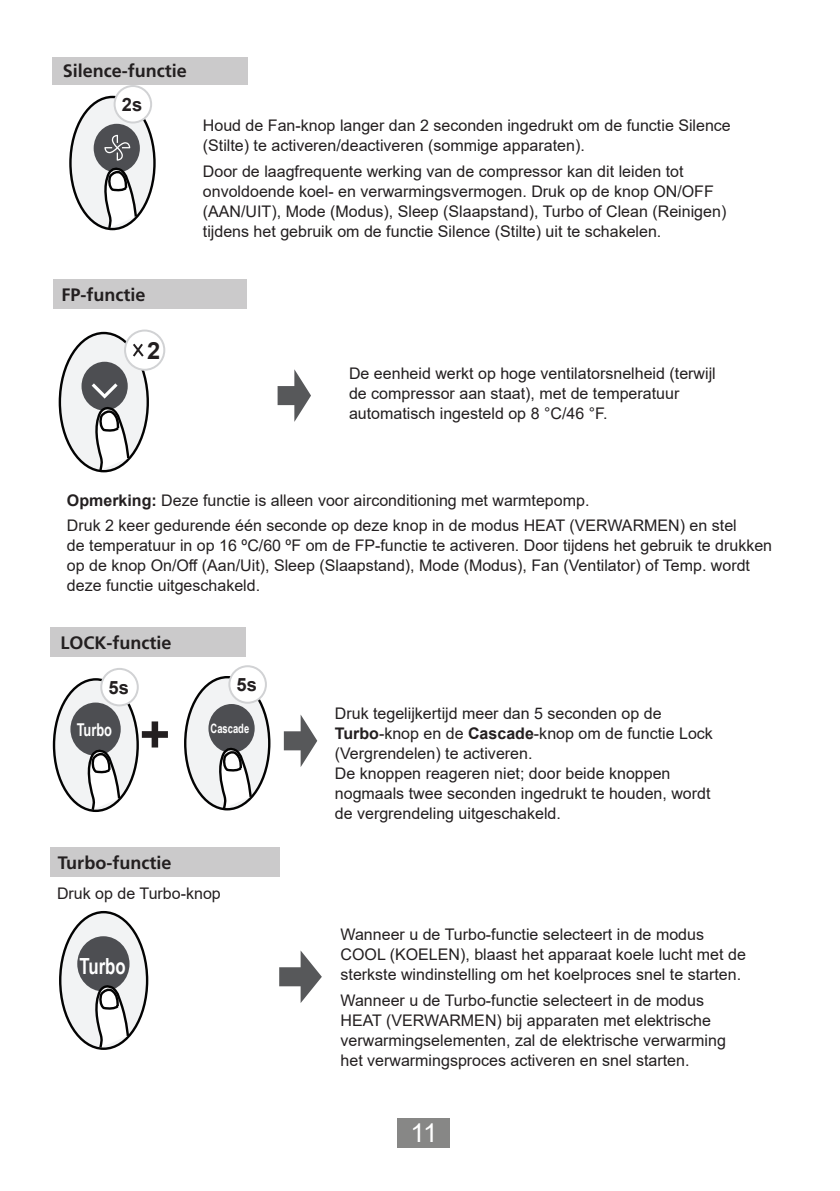
<style>
.page{position:relative;width:840px;height:1191px;background:#fff}
.page>*{position:absolute;margin:0;border:0;box-sizing:border-box;transform-origin:0 0}
.t1{font:700 52px "Arial";color:#231f20}
.t2{font:26px "Arial";color:#fff}
.t3{font:700 23.6px "Arial";color:#231f20}
.t4{font:700 22.2px "Arial Narrow";color:#fff;scale:.92 1}
.t5{font:700 18.4px "Arial";color:#231f20}
.t6{font:700 18px "Frutiger LT Std";color:#231f20}
.t7{font:700 17.6px "Arial Narrow";color:#fff;scale:.89 1}
.t8{font:16px/20px "Arial";color:#231f20}
.t9{font:700 13px "Arial Narrow";color:#fff;scale:.89 1}
.s1{font-weight:700}
</style>
<div class="page">
<div style="left:70px;top:97px;width:84px;height:132px;background:#f2f3f4;border-radius:50%"></div>
<div style="left:114px;top:86px;width:37px;height:36px;background:#fff;border-radius:50%"></div>
<div style="left:113px;top:85px;width:39px;height:38px;border:2px solid #d1d2d4;border-radius:50%"></div>
<div style="left:60px;top:333px;width:88px;height:138px;background:#f2f3f4;border-radius:50%"></div>
<div style="left:59px;top:332px;width:90px;height:140px;border:2px solid #030303;border-radius:50%"></div>
<div style="left:94px;top:124px;width:46px;height:49px;background:#4d4e52;border-radius:50%"></div>
<div style="left:81px;top:362px;width:47px;height:48px;background:#4d4e52;border-radius:50%"></div>
<div style="left:54px;top:679px;width:84px;height:132px;background:#f2f3f4;border-radius:50%"></div>
<div style="left:53px;top:678px;width:86px;height:134px;border:2px solid #030303;border-radius:50%"></div>
<div style="left:70px;top:702px;width:51px;height:53px;background:#4d4e52;border-radius:50%"></div>
<svg style="left:86px;top:750px;width:35px;height:62px"></svg>
<svg style="left:103px;top:168px;width:35px;height:63px"></svg>
<div style="left:185px;top:677px;width:84px;height:132px;background:#f2f3f4;border-radius:50%"></div>
<div style="left:184px;top:676px;width:86px;height:134px;border:2px solid #030303;border-radius:50%"></div>
<div style="left:229px;top:666px;width:37px;height:36px;background:#fff;border-radius:50%"></div>
<div style="left:228px;top:665px;width:39px;height:38px;border:2px solid #d1d2d4;border-radius:50%"></div>
<div style="left:101px;top:669px;width:37px;height:36px;background:#fff;border-radius:50%"></div>
<div style="left:100px;top:668px;width:39px;height:38px;border:2px solid #d1d2d4;border-radius:50%"></div>
<div style="left:208px;top:704px;width:46px;height:49px;background:#4d4e52;border-radius:50%"></div>
<svg style="left:217px;top:748px;width:36px;height:63px"></svg>
<svg style="left:277px;top:369px;width:34px;height:53px"></svg>
<svg style="left:284px;top:714px;width:33px;height:53px"></svg>
<div style="left:125px;top:330px;width:39px;height:40px;background:#fff;border-radius:50%"></div>
<div style="left:124px;top:329px;width:41px;height:42px;border:2px solid #d1d2d4;border-radius:50%"></div>
<svg style="left:133px;top:343px;width:11px;height:14px"></svg>
<svg style="left:94px;top:407px;width:36px;height:66px"></svg>
<svg style="left:91px;top:383px;width:27px;height:16px"></svg>
<svg style="left:279px;top:950px;width:43px;height:53px"></svg>
<div style="left:60px;top:912px;width:87px;height:136px;background:#f2f3f4;border-radius:50%"></div>
<div style="left:59px;top:911px;width:89px;height:139px;border:2px solid #030303;border-radius:50%"></div>
<div style="left:77px;top:936px;width:52px;height:55px;background:#4d4e52;border-radius:50%"></div>
<svg style="left:94px;top:985px;width:36px;height:65px"></svg>
<svg style="left:104px;top:135px;width:26px;height:26px"></svg>
<div style="left:53px;top:57px;width:195px;height:27px;background:#cbcacb"></div>
<div style="left:53px;top:279px;width:194px;height:30px;background:#cbcacb"></div>
<div style="left:50px;top:627px;width:195px;height:30px;background:#cbcacb"></div>
<div style="left:50px;top:847px;width:229px;height:30px;background:#cbcacb"></div>
<div style="left:397px;top:1118px;width:53px;height:29px;background:#878786"></div>
<p class="t6" style="left:63px;top:61px;width:126px">Silence-functie</p>
<p class="t5" style="left:122px;top:92px;width:22px">2s</p>
<p class="t6" style="left:61px;top:284px;width:86px">FP-functie</p>
<p class="t3" style="left:147px;top:335px;width:15px">2</p>
<p class="t8" style="left:203px;top:115px;width:529px">Houd de Fan-knop langer dan 2 seconden ingedrukt om de functie Silence (Stilte) te activeren/deactiveren (sommige apparaten).</p>
<p class="t8" style="left:203px;top:161px;width:524px">Door de laagfrequente werking van de compressor kan dit leiden tot onvoldoende koel- en verwarmingsvermogen. Druk op de knop ON/OFF (AAN/UIT), Mode (Modus), Sleep (Slaapstand), Turbo of Clean (Reinigen) tijdens het gebruik om de functie Silence (Stilte) uit te schakelen.</p>
<p class="t8" style="left:349px;top:363px;width:368px">De eenheid werkt op hoge ventilatorsnelheid (terwijl de compressor aan staat), met de temperatuur automatisch ingesteld op 8 °C/46 °F.</p>
<p class="t8" style="left:67px;top:490px;width:523px"><span class="s1">Opmerking:</span> Deze functie is alleen voor airconditioning met warmtepomp.</p>
<p class="t8" style="left:67px;top:516px;width:706px">Druk 2 keer gedurende één seconde op deze knop in de modus HEAT (VERWARMEN) en stel<br>de temperatuur in op 16 ºC/60 ºF om de FP-functie te activeren. Door tijdens het gebruik te drukken op de knop On/Off (Aan/Uit), Sleep (Slaapstand), Mode (Modus), Fan (Ventilator) of Temp. wordt deze functie uitgeschakeld.</p>
<p class="t6" style="left:60px;top:632px;width:113px">LOCK-functie</p>
<p class="t5" style="left:108px;top:675px;width:22px">5s</p>
<p class="t5" style="left:236px;top:672px;width:22px">5s</p>
<p class="t7" style="left:77px;top:716px;width:41px">Turbo</p>
<p class="t1" style="left:140px;top:700px;width:32px">+</p>
<p class="t9" style="left:210px;top:719px;width:45px">Cascade</p>
<p class="t6" style="left:58px;top:852px;width:115px">Turbo-functie</p>
<p class="t8" style="left:57px;top:883px;width:165px">Druk op de Turbo-knop</p>
<p class="t4" style="left:79px;top:949px;width:52px">Turbo</p>
<p class="t8" style="left:334px;top:703px;width:379px">Druk tegelijkertijd meer dan 5 seconden op de<br><span class="s1">Turbo</span>-knop en de <span class="s1">Cascade</span>-knop om de functie Lock (Vergrendelen) te activeren.</p>
<p class="t8" style="left:334px;top:763px;width:377px">De knoppen reageren niet; door beide knoppen nogmaals twee seconden ingedrukt te houden, wordt de vergrendeling uitgeschakeld.</p>
<p class="t8" style="left:340px;top:924px;width:406px">Wanneer u de Turbo-functie selecteert in de modus<br>COOL (KOELEN), blaast het apparaat koele lucht met de sterkste windinstelling om het koelproces snel te starten.</p>
<p class="t8" style="left:340px;top:990px;width:386px">Wanneer u de Turbo-functie selecteert in de modus HEAT (VERWARMEN) bij apparaten met elektrische verwarmingselementen, zal de elektrische verwarming het verwarmingsproces activeren en snel starten.</p>
<p class="t2" style="left:410px;top:1115px;width:28px">11</p>
</div>
